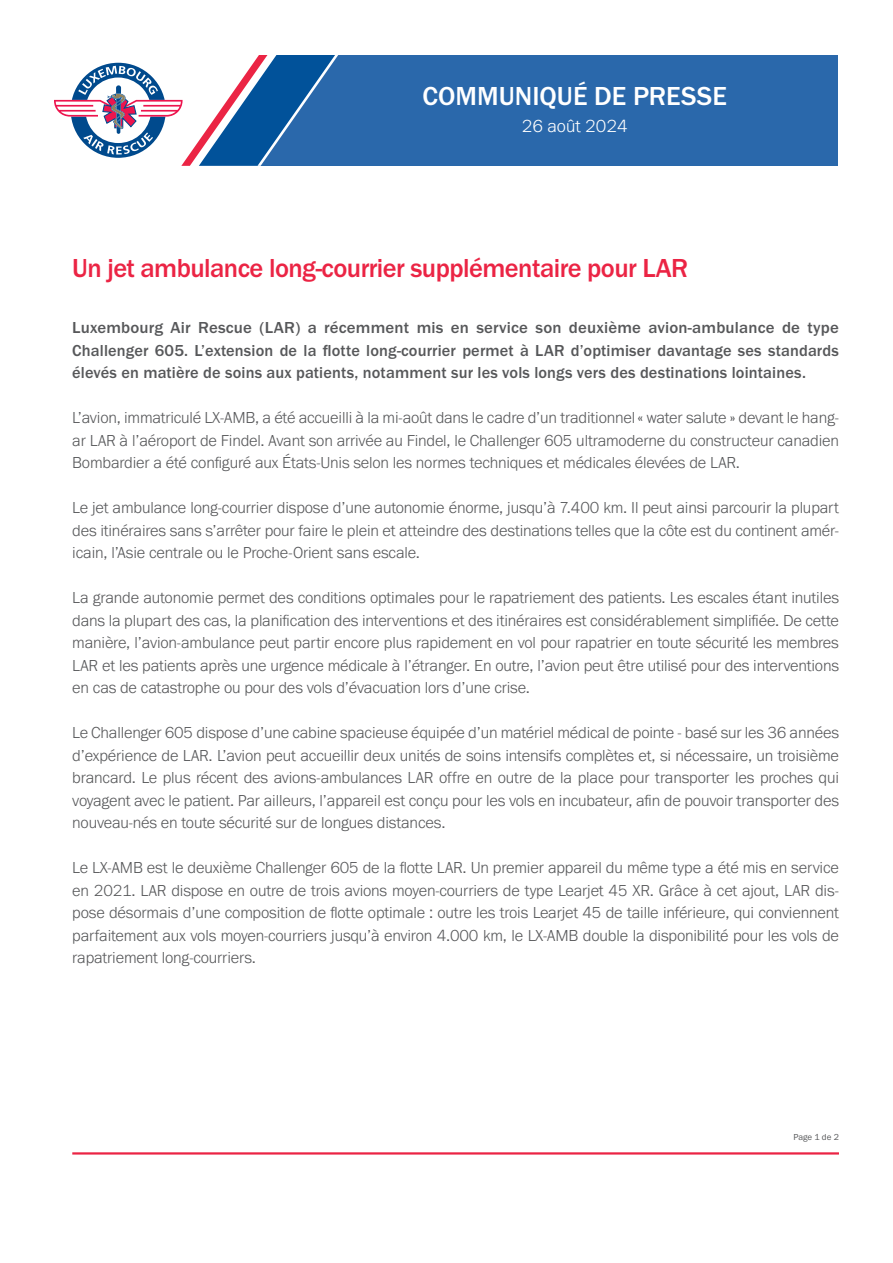
<style>
.page{position:relative;width:893px;height:1263px;background:#fff}
.page>*{position:absolute;margin:0;border:0;box-sizing:border-box;transform-origin:0 0}
.t1{font:500 27px "Franklin Gothic URW";letter-spacing:-.02em;color:#eb2444}
.t2{font:500 27px "Franklin Gothic URW";color:#fff}
.t3{font:300 18px "Franklin Gothic URW";color:#fff}
.t4{font:300 16.5px/22.5px "Franklin Gothic URW";letter-spacing:-.01em;color:#57585a;text-align:justify}
.t5{font:500 16.5px/22.5px "Franklin Gothic URW";letter-spacing:.01em;color:#57585a;text-align:justify}
.t6{font:9px "Franklin Gothic URW Boo";letter-spacing:-.005em;color:#57585a}
</style>
<div class="page">
<div style="left:349px;top:55px;width:489px;height:111px;background:#2a68ab"></div>
<svg style="left:54px;top:55px;width:295px;height:111px"></svg>
<hr style="left:72px;top:1152px;width:767px;height:2px;background:#eb2444">
<p class="t2" style="left:422px;top:79px;width:306px">COMMUNIQUÉ DE PRESSE</p>
<p class="t3" style="left:522px;top:115px;width:107px">26 août 2024</p>
<p class="t1" style="left:72px;top:252px;width:617px">Un jet ambulance long-courrier supplémentaire pour LAR</p>
<p class="t5" style="left:72px;top:316px;width:768px">Luxembourg Air Rescue (LAR) a récemment mis en service son deuxième avion-ambulance de type Challenger 605. L’extension de la flotte long-courrier permet à LAR d’optimiser davantage ses standards élevés en matière de soins aux patients, notamment sur les vols longs vers des destinations lointaines.</p>
<p class="t4" style="left:72px;top:406px;width:768px">L’avion, immatriculé LX-AMB, a été accueilli à la mi-août dans le cadre d’un traditionnel « water salute » devant le hang&shy;ar LAR à l’aéroport de Findel. Avant son arrivée au Findel, le Challenger 605 ultramoderne du constructeur canadien Bombardier a été configuré aux États-Unis selon les normes techniques et médicales élevées de LAR.</p>
<p class="t4" style="left:72px;top:496px;width:768px">Le jet ambulance long-courrier dispose d’une autonomie énorme, jusqu’à 7.400 km. Il peut ainsi parcourir la plupart des itinéraires sans s’arrêter pour faire le plein et atteindre des destinations telles que la côte est du continent amér&shy;icain, l’Asie centrale ou le Proche-Orient sans escale.</p>
<p class="t4" style="left:72px;top:586px;width:768px">La grande autonomie permet des conditions optimales pour le rapatriement des patients. Les escales étant inutiles dans la plupart des cas, la planification des interventions et des itinéraires est considérablement simplifiée. De cette manière, l’avion-ambulance peut partir encore plus rapidement en vol pour rapatrier en toute sécurité les membres LAR et les patients après une urgence médicale à l’étranger. En outre, l’avion peut être utilisé pour des interventions en cas de catastrophe ou pour des vols d’évacuation lors d’une crise.</p>
<p class="t4" style="left:72px;top:721px;width:768px">Le Challenger 605 dispose d’une cabine spacieuse équipée d’un matériel médical de pointe - basé sur les 36 années d’expérience de LAR. L’avion peut accueillir deux unités de soins intensifs complètes et, si nécessaire, un troisième brancard. Le plus récent des avions-ambulances LAR offre en outre de la place pour transporter les proches qui voyagent avec le patient. Par ailleurs, l’appareil est conçu pour les vols en incubateur, afin de pouvoir transporter des nouveau-nés en toute sécurité sur de longues distances.</p>
<p class="t4" style="left:72px;top:856px;width:768px">Le LX-AMB est le deuxième Challenger 605 de la flotte LAR. Un premier appareil du même type a été mis en service en 2021. LAR dispose en outre de trois avions moyen-courriers de type Learjet 45 XR. Grâce à cet ajout, LAR dis&shy;pose désormais d’une composition de flotte optimale : outre les trois Learjet 45 de taille inférieure, qui conviennent parfaitement aux vols moyen-courriers jusqu’à environ 4.000 km, le LX-AMB double la disponibilité pour les vols de rapatriement long-courriers.</p>
<p class="t6" style="left:793px;top:1132px;width:47px">Page 1 de 2</p>
</div>
